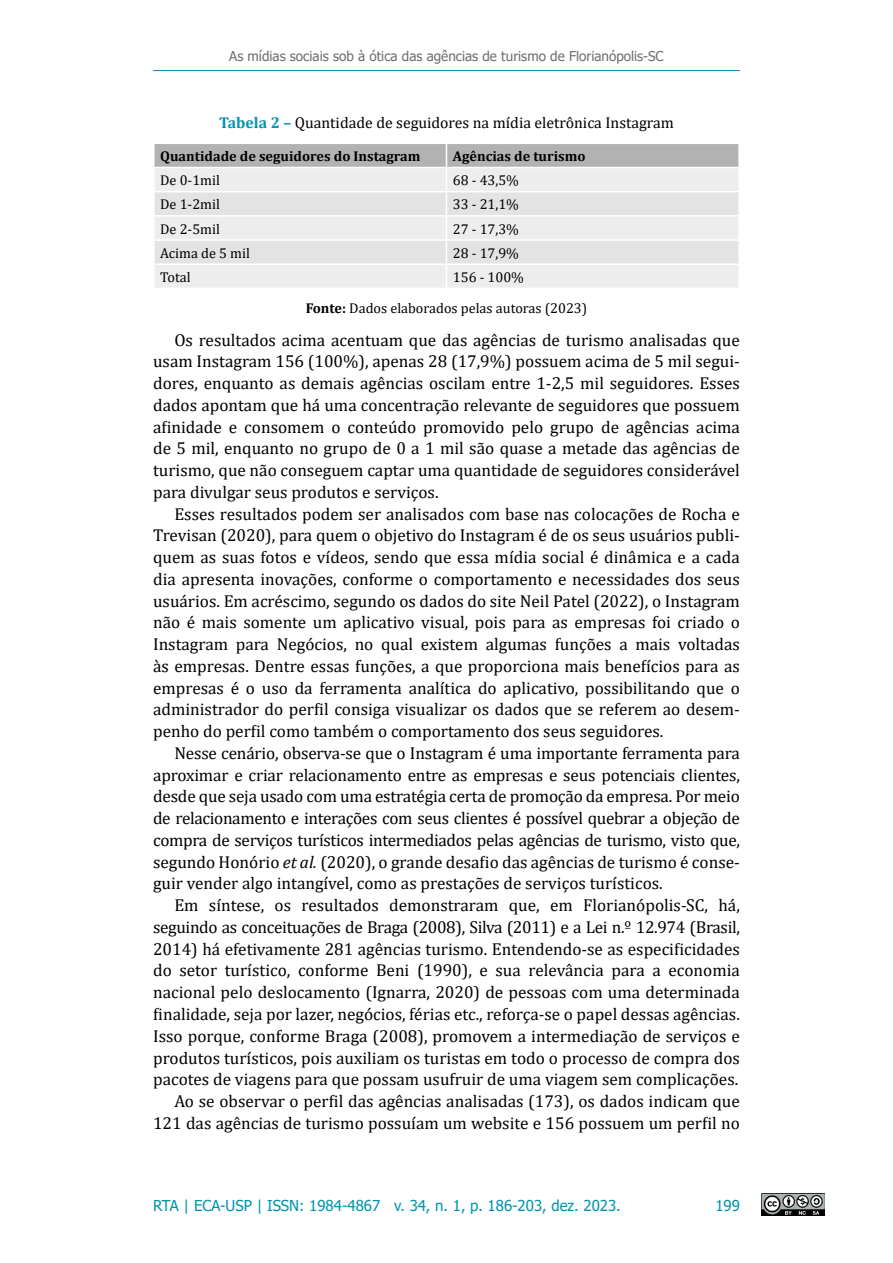
<style>
.page{position:relative;width:893px;height:1263px;background:#fff}
.page>*{position:absolute;margin:0;border:0;box-sizing:border-box;transform-origin:0 0}
.t1{font:17.25px/21.8px "Cambria";color:#000;text-align:justify}
.t2{font:15.75px "Cambria";color:#000}
.t3{font:15px "Tahoma";color:#0095ad}
.t4{font:14.25px/31.2px "Cambria";color:#000}
.t5{font:700 14.25px "Cambria";color:#000}
.t6{font:13.5px "Tahoma";color:#706f6f}
.s1{font-weight:700;color:#0095ad}
.s2{font-weight:700}
.s3{font-style:italic}
</style>
<div class="page">
<hr style="left:153px;top:70px;width:587px;height:1px;background:#0095ad">
<img style="left:762px;top:1194px;width:63px;height:22px">
<svg style="left:155px;top:144px;width:583px;height:144px;background:#e0e0e0"></svg>
<hr style="left:153px;top:167px;width:293px;height:1px;background:#fff">
<hr style="left:446px;top:167px;width:294px;height:1px;background:#fff">
<hr style="left:153px;top:191px;width:293px;height:1px;background:#fff">
<hr style="left:446px;top:191px;width:294px;height:1px;background:#fff">
<hr style="left:153px;top:215px;width:293px;height:2px;background:#fff">
<hr style="left:446px;top:215px;width:294px;height:2px;background:#fff">
<hr style="left:153px;top:239px;width:293px;height:2px;background:#fff">
<hr style="left:446px;top:239px;width:294px;height:2px;background:#fff">
<hr style="left:153px;top:263px;width:293px;height:2px;background:#fff">
<hr style="left:446px;top:263px;width:294px;height:2px;background:#fff">
<p class="t6" style="left:229px;top:47px;width:436px">As mídias sociais sob à ótica das agências de turismo de Florianópolis-SC</p>
<p class="t2" style="left:219px;top:113px;width:456px"><span class="s1">Tabela 2 –</span> Quantidade de seguidores na mídia eletrônica Instagram</p>
<p class="t5" style="left:160px;top:146px;width:262px">Quantidade de seguidores do Instagram</p>
<p class="t5" style="left:453px;top:146px;width:134px">Agências de turismo</p>
<p class="t4" style="left:160px;top:165px;width:61px">De 0-1mil</p>
<p class="t4" style="left:453px;top:165px;width:68px">68 - 43,5%</p>
<p class="t4" style="left:160px;top:189px;width:61px">De 1-2mil</p>
<p class="t4" style="left:453px;top:189px;width:68px">33 - 21,1%</p>
<p class="t4" style="left:160px;top:213px;width:61px">De 2-5mil</p>
<p class="t4" style="left:453px;top:213px;width:68px">27 - 17,3%</p>
<p class="t4" style="left:160px;top:237px;width:91px">Acima de 5 mil</p>
<p class="t4" style="left:453px;top:237px;width:68px">28 - 17,9%</p>
<p class="t4" style="left:160px;top:261px;width:32px">Total</p>
<p class="t4" style="left:306px;top:261px;width:283px;text-indent:147px">156 - 100%<br><span class="s2">Fonte:</span> Dados elaborados pelas autoras (2023)</p>
<p class="t1" style="left:153px;top:329px;width:588px;text-indent:21px">Os resultados acima acentuam que das agências de turismo analisadas que usam Instagram 156 (100%), apenas 28 (17,9%) possuem acima de 5 mil segui&shy;dores, enquanto as demais agências oscilam entre 1-2,5 mil seguidores. Esses dados apontam que há uma concentração relevante de seguidores que possuem afinidade e consomem o conteúdo promovido pelo grupo de agências acima de 5 mil, enquanto no grupo de 0 a 1 mil são quase a metade das agências de turismo, que não conseguem captar uma quantidade de seguidores considerável para divulgar seus produtos e serviços.</p>
<p class="t1" style="left:153px;top:503px;width:588px;text-indent:21px">Esses resultados podem ser analisados com base nas colocações de Rocha e Trevisan (2020), para quem o objetivo do Instagram é de os seus usuários publi&shy;quem as suas fotos e vídeos, sendo que essa mídia social é dinâmica e a cada dia apresenta inovações, conforme o comportamento e necessidades dos seus usuários. Em acréscimo, segundo os dados do site Neil Patel (2022), o Instagram não é mais somente um aplicativo visual, pois para as empresas foi criado o Instagram para Negócios, no qual existem algumas funções a mais voltadas às empresas. Dentre essas funções, a que proporciona mais benefícios para as empresas é o uso da ferramenta analítica do aplicativo, possibilitando que o administrador do perfil consiga visualizar os dados que se referem ao desem&shy;penho do perfil como também o comportamento dos seus seguidores.</p>
<p class="t1" style="left:153px;top:742px;width:588px;text-indent:21px">Nesse cenário, observa-se que o Instagram é uma importante ferramenta para aproximar e criar relacionamento entre as empresas e seus potenciais clientes, desde que seja usado com uma estratégia certa de promoção da empresa. Por meio de relacionamento e interações com seus clientes é possível quebrar a objeção de compra de serviços turísticos intermediados pelas agências de turismo, visto que, segundo Honório <span class="s3">et al.</span> (2020), o grande desafio das agências de turismo é conse&shy;guir vender algo intangível, como as prestações de serviços turísticos.</p>
<p class="t1" style="left:153px;top:894px;width:588px;text-align:right">Em síntese, os resultados demonstraram que, em Florianópolis-SC, há, seguindo as conceituações de Braga (2008), Silva (2011) e a Lei n.º 12.974 (Brasil, 2014) há efetivamente 281 agências turismo. Entendendo-se as especificidades do setor turístico, conforme Beni (1990), e sua relevância para a economia nacional pelo deslocamento (Ignarra, 2020) de pessoas com uma determinada finalidade, seja por lazer, negócios, férias etc., reforça-se o papel dessas agências.<br>Isso porque, conforme Braga (2008), promovem a intermediação de serviços e produtos turísticos, pois auxiliam os turistas em todo o processo de compra dos pacotes de viagens para que possam usufruir de uma viagem sem complicações.<br>Ao se observar o perfil das agências analisadas (173), os dados indicam que 121 das agências de turismo possuíam um website e 156 possuem um perfil no</p>
<p class="t3" style="left:153px;top:1196px;width:469px">RTA | ECA-USP | ISSN: 1984-4867 v. 34, n. 1, p. 186-203, dez. 2023.</p>
<p class="t3" style="left:715px;top:1196px;width:26px">199</p>
</div>
